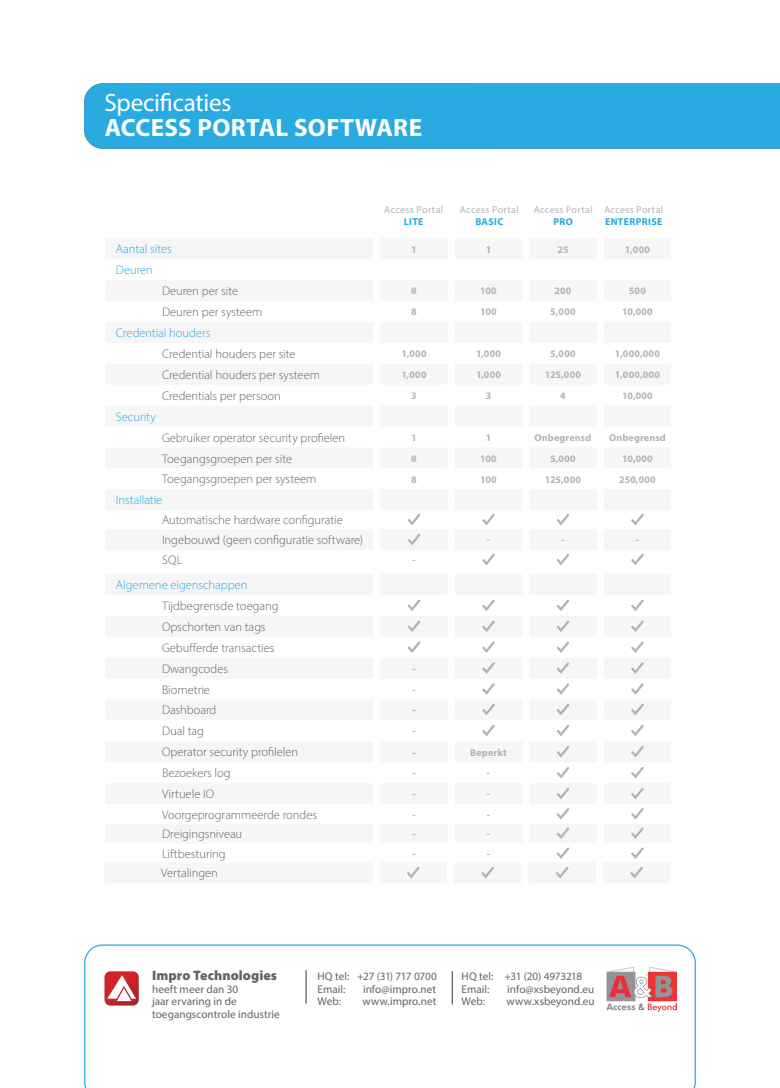
<style>
.page{position:relative;width:780px;height:1088px;background:#fff}
.page>*{position:absolute;margin:0;border:0;box-sizing:border-box;transform-origin:0 0}
.t1{font:700 25.12px "Myriad Pro";letter-spacing:.01em;color:#fff}
.t2{font:25.12px "Myriad Pro";letter-spacing:-.01em;color:#fff}
.t3{font:900 13.75px "Myriad Pro";letter-spacing:.005em;color:#636366}
.t4{font:300 12.5px/20.9px "Myriad Pro";letter-spacing:-.005em;color:#636366}
.t5{font:300 12.5px "Myriad Pro";letter-spacing:-.005em;color:#24aae1}
.t6{font:11.12px/12.5px "Myriad Pro";letter-spacing:.005em;color:#636366}
.t7{font:700 10px "Myriad Pro";letter-spacing:.025em;color:#b2b3b7}
.t8{font:10px "Myriad Pro";letter-spacing:.035em;color:#b2b3b7}
.t9{font:700 10px "Myriad Pro";letter-spacing:.03em;color:#24aae1}
</style>
<div class="page">
<svg style="left:84px;top:944px;width:611px;height:144px"></svg>
<svg style="left:104px;top:971px;width:35px;height:34px"></svg>
<hr style="left:305px;top:970px;width:2px;height:33px;background:#636366">
<div style="left:84px;top:83px;width:696px;height:66px;background:#29abe2"></div>
<svg style="left:408px;top:514px;width:12px;height:11px"></svg>
<svg style="left:482px;top:514px;width:13px;height:11px"></svg>
<svg style="left:556px;top:514px;width:13px;height:11px"></svg>
<svg style="left:631px;top:514px;width:13px;height:11px"></svg>
<svg style="left:407px;top:534px;width:13px;height:11px"></svg>
<svg style="left:482px;top:554px;width:13px;height:11px"></svg>
<svg style="left:556px;top:554px;width:13px;height:11px"></svg>
<svg style="left:631px;top:554px;width:13px;height:11px"></svg>
<svg style="left:408px;top:599px;width:12px;height:12px"></svg>
<svg style="left:482px;top:599px;width:13px;height:12px"></svg>
<svg style="left:557px;top:599px;width:12px;height:12px"></svg>
<svg style="left:631px;top:599px;width:13px;height:12px"></svg>
<svg style="left:407px;top:620px;width:13px;height:12px"></svg>
<svg style="left:482px;top:620px;width:13px;height:12px"></svg>
<svg style="left:556px;top:620px;width:13px;height:12px"></svg>
<svg style="left:631px;top:620px;width:13px;height:12px"></svg>
<svg style="left:408px;top:641px;width:12px;height:12px"></svg>
<svg style="left:482px;top:641px;width:13px;height:12px"></svg>
<svg style="left:556px;top:641px;width:13px;height:12px"></svg>
<svg style="left:631px;top:641px;width:13px;height:12px"></svg>
<svg style="left:482px;top:662px;width:13px;height:12px"></svg>
<svg style="left:556px;top:662px;width:13px;height:12px"></svg>
<svg style="left:631px;top:662px;width:13px;height:12px"></svg>
<svg style="left:482px;top:683px;width:13px;height:12px"></svg>
<svg style="left:556px;top:683px;width:13px;height:12px"></svg>
<svg style="left:631px;top:683px;width:13px;height:12px"></svg>
<svg style="left:482px;top:704px;width:13px;height:11px"></svg>
<svg style="left:556px;top:704px;width:13px;height:11px"></svg>
<svg style="left:631px;top:704px;width:13px;height:11px"></svg>
<svg style="left:482px;top:724px;width:13px;height:12px"></svg>
<svg style="left:556px;top:724px;width:13px;height:12px"></svg>
<svg style="left:631px;top:724px;width:13px;height:12px"></svg>
<svg style="left:556px;top:746px;width:13px;height:11px"></svg>
<svg style="left:631px;top:746px;width:13px;height:11px"></svg>
<svg style="left:556px;top:767px;width:13px;height:11px"></svg>
<svg style="left:631px;top:767px;width:13px;height:11px"></svg>
<svg style="left:556px;top:788px;width:13px;height:11px"></svg>
<svg style="left:631px;top:788px;width:13px;height:11px"></svg>
<svg style="left:556px;top:808px;width:13px;height:11px"></svg>
<svg style="left:631px;top:808px;width:13px;height:11px"></svg>
<svg style="left:556px;top:827px;width:13px;height:12px"></svg>
<svg style="left:631px;top:827px;width:13px;height:12px"></svg>
<img style="left:607px;top:966px;width:69px;height:45px">
<hr style="left:451px;top:971px;width:2px;height:33px;background:#636366">
<svg style="left:407px;top:847px;width:237px;height:32px"></svg>
<h1 class="t2" style="left:104px;top:87px;width:128px">Specificaties</h1>
<h1 class="t1" style="left:105px;top:111px;width:319px">ACCESS PORTAL SOFTWARE</h1>
<h1 class="t2" style="left:209px;top:87px;width:39px">ons</h1>
<p class="t8" style="left:384px;top:203px;width:60px">Access Portal</p>
<p class="t9" style="left:404px;top:215px;width:21px">LITE</p>
<p class="t8" style="left:460px;top:203px;width:60px">Access Portal</p>
<p class="t9" style="left:475px;top:215px;width:30px">BASIC</p>
<p class="t8" style="left:533px;top:203px;width:60px">Access Portal</p>
<p class="t9" style="left:553px;top:215px;width:21px">PRO</p>
<p class="t8" style="left:604px;top:203px;width:60px">Access Portal</p>
<p class="t9" style="left:605px;top:215px;width:59px">ENTERPRISE</p>
<p class="t5" style="left:116px;top:242px;width:57px">Aantal sites</p>
<p class="t7" style="left:411px;top:243px;width:7px">1</p>
<p class="t7" style="left:485px;top:243px;width:7px">1</p>
<p class="t7" style="left:557px;top:243px;width:13px">25</p>
<p class="t7" style="left:625px;top:243px;width:27px">1,000</p>
<p class="t5" style="left:116px;top:263px;width:38px">Deuren</p>
<p class="t4" style="left:162px;top:280px;width:77px">Deuren per site</p>
<p class="t7" style="left:411px;top:284px;width:7px">8</p>
<p class="t7" style="left:480px;top:284px;width:18px">100</p>
<p class="t7" style="left:554px;top:284px;width:18px">200</p>
<p class="t7" style="left:629px;top:284px;width:18px">500</p>
<p class="t4" style="left:162px;top:301px;width:102px">Deuren per systeem</p>
<p class="t7" style="left:411px;top:305px;width:7px">8</p>
<p class="t7" style="left:480px;top:305px;width:18px">100</p>
<p class="t7" style="left:550px;top:305px;width:27px">5,000</p>
<p class="t7" style="left:622px;top:305px;width:32px">10,000</p>
<p class="t5" style="left:116px;top:325px;width:96px">Credential houders</p>
<p class="t4" style="left:162px;top:343px;width:135px">Credential houders per site</p>
<p class="t7" style="left:401px;top:347px;width:27px">1,000</p>
<p class="t7" style="left:476px;top:347px;width:27px">1,000</p>
<p class="t7" style="left:550px;top:347px;width:27px">5,000</p>
<p class="t7" style="left:615px;top:347px;width:47px">1,000,000</p>
<p class="t4" style="left:162px;top:364px;width:159px">Credential houders per systeem</p>
<p class="t7" style="left:401px;top:368px;width:27px">1,000</p>
<p class="t7" style="left:476px;top:368px;width:27px">1,000</p>
<p class="t7" style="left:545px;top:368px;width:38px">125,000</p>
<p class="t7" style="left:615px;top:368px;width:47px">1,000,000</p>
<p class="t4" style="left:162px;top:385px;width:120px">Credentials per persoon</p>
<p class="t7" style="left:411px;top:389px;width:7px">3</p>
<p class="t7" style="left:485px;top:389px;width:7px">3</p>
<p class="t7" style="left:560px;top:389px;width:7px">4</p>
<p class="t7" style="left:622px;top:389px;width:32px">10,000</p>
<p class="t5" style="left:116px;top:409px;width:42px">Security</p>
<p class="t4" style="left:162px;top:427px;width:184px">Gebruiker operator security profielen</p>
<p class="t7" style="left:411px;top:431px;width:7px">1</p>
<p class="t7" style="left:485px;top:431px;width:7px">1</p>
<p class="t7" style="left:534px;top:431px;width:58px">Onbegrensd</p>
<p class="t7" style="left:609px;top:431px;width:58px">Onbegrensd</p>
<p class="t4" style="left:162px;top:448px;width:132px">Toegangsgroepen per site</p>
<p class="t7" style="left:411px;top:452px;width:7px">8</p>
<p class="t7" style="left:480px;top:452px;width:18px">100</p>
<p class="t7" style="left:550px;top:452px;width:27px">5,000</p>
<p class="t7" style="left:622px;top:452px;width:32px">10,000</p>
<p class="t4" style="left:162px;top:469px;width:156px">Toegangsgroepen per systeem</p>
<p class="t7" style="left:411px;top:473px;width:7px">8</p>
<p class="t7" style="left:480px;top:473px;width:18px">100</p>
<p class="t7" style="left:545px;top:473px;width:38px">125,000</p>
<p class="t7" style="left:619px;top:473px;width:38px">250,000</p>
<p class="t5" style="left:116px;top:493px;width:48px">Installatie</p>
<p class="t4" style="left:162px;top:510px;width:203px;line-height:20px">Automatische hardware configuratie<br>Ingebouwd (geen configuratie software)</p>
<p class="t7" style="left:487px;top:533px;width:5px">-</p>
<p class="t7" style="left:561px;top:533px;width:5px">-</p>
<p class="t7" style="left:635px;top:533px;width:5px">-</p>
<p class="t4" style="left:162px;top:549px;width:22px">SQL</p>
<p class="t7" style="left:412px;top:553px;width:5px">-</p>
<p class="t5" style="left:116px;top:577px;width:133px">Algemene eigenschappen</p>
<p class="t4" style="left:162px;top:595px;width:118px">Tijdbegrensde toegang<br>Opschorten van tags<br>Gebufferde transacties<br>Dwangcodes</p>
<p class="t7" style="left:412px;top:662px;width:5px">-</p>
<p class="t4" style="left:162px;top:679px;width:49px">Biometrie</p>
<p class="t7" style="left:412px;top:683px;width:5px">-</p>
<p class="t4" style="left:162px;top:699px;width:56px">Dashboard</p>
<p class="t7" style="left:412px;top:703px;width:5px">-</p>
<p class="t4" style="left:162px;top:720px;width:44px">Dual tag</p>
<p class="t7" style="left:412px;top:724px;width:5px">-</p>
<p class="t4" style="left:162px;top:742px;width:138px">Operator security profilelen</p>
<p class="t7" style="left:412px;top:746px;width:5px">-</p>
<p class="t7" style="left:470px;top:746px;width:38px">Beperkt</p>
<p class="t4" style="left:162px;top:763px;width:70px">Bezoekers log</p>
<p class="t7" style="left:412px;top:766px;width:5px">-</p>
<p class="t7" style="left:487px;top:766px;width:5px">-</p>
<p class="t4" style="left:162px;top:783px;width:54px">Virtuele IO</p>
<p class="t7" style="left:412px;top:787px;width:5px">-</p>
<p class="t7" style="left:487px;top:787px;width:5px">-</p>
<p class="t4" style="left:162px;top:804px;width:156px">Voorgeprogrammeerde rondes</p>
<p class="t7" style="left:412px;top:808px;width:5px">-</p>
<p class="t7" style="left:487px;top:808px;width:5px">-</p>
<p class="t4" style="left:162px;top:823px;width:82px">Dreigingsniveau</p>
<p class="t7" style="left:412px;top:827px;width:5px">-</p>
<p class="t7" style="left:487px;top:827px;width:5px">-</p>
<p class="t4" style="left:162px;top:843px;width:65px">Liftbesturing</p>
<p class="t7" style="left:412px;top:847px;width:5px">-</p>
<p class="t7" style="left:487px;top:847px;width:5px">-</p>
<p class="t4" style="left:161px;top:863px;width:58px">Vertalingen</p>
<p class="t3" style="left:152px;top:966px;width:127px">Impro Technologies</p>
<p class="t6" style="left:152px;top:983px;width:129px">heeft meer dan 30<br>jaar ervaring in de toegangscontrole industrie</p>
<p class="t6" style="left:317px;top:970px;width:121px">HQ tel: +27 (31) 717 0700<br>Email:</p>
<p class="t6" style="left:363px;top:983px;width:75px">info@impro.net</p>
<p class="t6" style="left:461px;top:970px;width:122px">HQ tel: +31 (20) 4973218<br>Email:</p>
<p class="t6" style="left:507px;top:983px;width:88px">info@xsbeyond.eu</p>
<p class="t6" style="left:317px;top:995px;width:25px">Web:</p>
<p class="t6" style="left:362px;top:995px;width:75px">www.impro.net</p>
<p class="t6" style="left:461px;top:995px;width:25px">Web:</p>
<p class="t6" style="left:506px;top:995px;width:89px">www.xsbeyond.eu</p>
</div>
